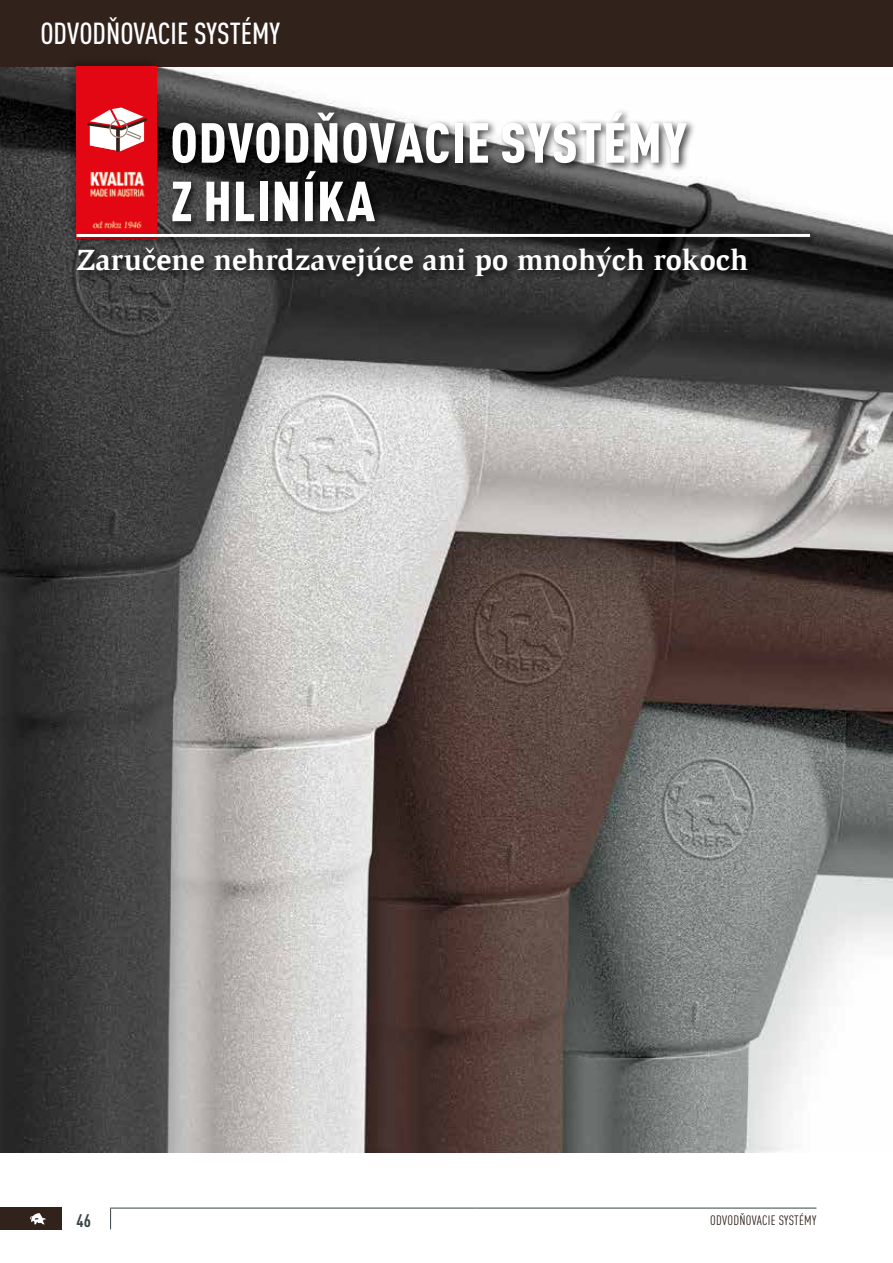
<style>
.page{position:relative;width:893px;height:1263px;background:#fff}
.page>*{position:absolute;margin:0;border:0;box-sizing:border-box;transform-origin:0 0}
.t1{font:900 condensed 55.5px/58.5px "DIN Pro";letter-spacing:.02em;color:#fff}
.t2{font:700 30px "Slimbach Pro";color:#fff}
.t3{font:500 condensed 30px "DIN Pro";color:#fff}
.t4{font:700 condensed 18px "DIN Pro";color:#394448}
.t5{font:condensed 13.5px "DIN Pro";letter-spacing:.02em;color:#31221c}
</style>
<div class="page">
<div style="left:0;top:1208px;width:61px;height:22px;background:#31221c"></div>
<svg style="left:30px;top:1213px;width:16px;height:11px"></svg>
<hr style="left:110px;top:1208px;width:366px;height:1px;background:#394448">
<svg style="left:110px;top:1208px;width:1px;height:21px"></svg>
<hr style="left:476px;top:1208px;width:340px;height:1px;background:#394448">
<img style="left:0;top:66px;width:893px;height:1086px">
<div style="left:0;top:0;width:893px;height:66px;background:#31221c"></div>
<div style="left:64px;top:56px;width:98px;height:189px;background:#000;opacity:.3"></div>
<div style="left:77px;top:66px;width:80px;height:173px;background:#e30613"></div>
<div style="left:73px;top:108px;width:747px;height:179px;background:#000;opacity:.75"></div>
<hr style="left:77px;top:234px;width:733px;height:3px;background:#fff">
<p class="t3" style="left:40px;top:11px;width:241px">ODVODŇOVACIE SYSTÉMY</p>
<h1 class="t1" style="left:171px;top:109px;width:518px">ODVODŇOVACIE SYSTÉMY<br>Z HLINÍKA</h1>
<p class="t2" style="left:77px;top:242px;width:674px">Zaručene nehrdzavejúce ani po mnohých rokoch</p>
<p class="t4" style="left:77px;top:1206px;width:16px">46</p>
<p class="t5" style="left:710px;top:1211px;width:101px">ODVODŇOVACIE SYSTÉMY</p>
</div>
